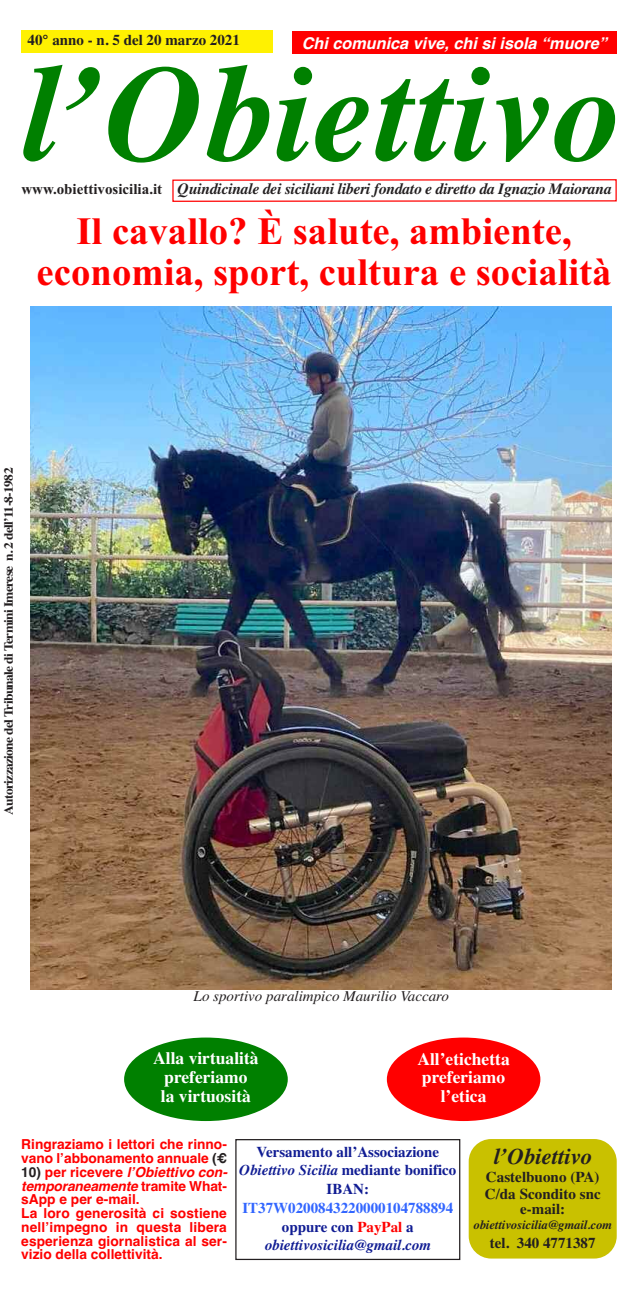
<style>
.page{position:relative;width:638px;height:1312px;background:#fff}
.page>*{position:absolute;margin:0;border:0;box-sizing:border-box;transform-origin:0 0}
.t1{font:italic 700 136.25px "Times";letter-spacing:.005em;color:#008000}
.t2{font:700 38.75px/41px "Times New Roman";color:#f00;text-align:center}
.t3{font:italic 700 22.5px "Times";color:#231f20}
.t4{font:700 17.5px/18.8px "Times";color:#fff;text-align:center}
.t5{font:italic 700 16.25px "Helvetica";color:#fff}
.t6{font:italic 700 15.62px "Times";letter-spacing:-.015em;color:#231f20}
.t7{font:700 15px/16.8px "Times";color:#231f20}
.t8{font:700 15px/18.8px "Times";color:#3266ff;text-align:center}
.t9{font:700 15px/18.8px "Times";color:#101c93;text-align:center}
.t10{font:italic 15px "Times";color:#231f20}
.t11{font:700 15px "Times New Roman";color:#231f20}
.t12{font:700 13.75px/13.8px "Helvetica";color:#f00}
.t13{font:700 12.5px "Times";letter-spacing:-.05em;color:#231f20;scale:1.08 1}
.t14{font:italic 700 12.5px "Times";color:#231f20}
.s1{color:#231f20}
.s2{font-style:italic}
.s3{color:#101c93}
.s4{color:#f00}
.s5{font-style:italic;color:#101c93}
</style>
<div class="page">
<div style="left:292px;top:31px;width:325px;height:22px;background:#f00"></div>
<div style="left:21px;top:31px;width:252px;height:22px;background:#fff101"></div>
<svg style="left:172px;top:179px;width:445px;height:23px"></svg>
<div style="left:387px;top:1037px;width:153px;height:83px;background:#f00;border-radius:50%"></div>
<div style="left:124px;top:1037px;width:164px;height:83px;background:#008000;border-radius:50%"></div>
<div style="left:235px;top:1138px;width:225px;height:121px;border:1px solid #231f20"></div>
<div style="left:469px;top:1138px;width:148px;height:120px;background:#c9c100;border-radius:22px"></div>
<img style="left:30px;top:307px;width:582px;height:682px">
<p class="t7" style="left:28px;top:32px;width:214px">40° anno - n. 5 del 20 marzo 2021</p>
<p class="t5" style="left:302px;top:34px;width:307px">Chi comunica vive, chi si isola “muore”</p>
<h1 class="t1" style="left:20px;top:33px;width:601px">l’Obiettivo</h1>
<p class="t11" style="left:21px;top:180px;width:142px">www.obiettivosicilia.it</p>
<p class="t6" style="left:178px;top:179px;width:435px">Quindicinale dei siciliani liberi fondato e diretto da Ignazio Maiorana</p>
<h2 class="t2" style="left:37px;top:210px;width:576px">Il cavallo? È salute, ambiente, economia, sport, cultura e socialità</h2>
<p class="t13" style="left:1px;top:814px;width:323px;rotate:-90deg">Autorizzazione del Tribunale di Termini Imerese n. 2 dell’11-8-1982</p>
<p class="t10" style="left:194px;top:986px;width:257px">Lo sportivo paralimpico Maurilio Vaccaro</p>
<p class="t4" style="left:153px;top:1048px;width:107px">Alla virtualità preferiamo<br>la virtuosità</p>
<p class="t4" style="left:417px;top:1048px;width:94px">All’etichetta preferiamo l’etica</p>
<p class="t12" style="left:21px;top:1137px;width:207px">Ringraziamo i lettori che rinno&shy;vano l’abbonamento annuale <span class="s1">(€</span></p>
<p class="t12" style="left:21px;top:1164px;width:207px"><span class="s1">10)</span> per ricevere <span class="s2">l’Obiettivo con&shy;temporaneamente</span> tramite What&shy;sApp e per e-mail.<br>La loro generosità ci sostiene nell’impegno in questa libera esperienza giornalistica al ser&shy;vizio della collettività.</p>
<p class="t9" style="left:239px;top:1141px;width:219px">Versamento all’Associazione<br><span class="s2">Obiettivo Sicilia</span> mediante bonifico<br>IBAN:</p>
<p class="t8" style="left:242px;top:1197px;width:212px">IT37W0200843220000104788894 <span class="s3">oppure con</span> <span class="s4">PayPal</span> <span class="s3">a </span><span class="s5">obiettivosicilia@gmail.com</span></p>
<h3 class="t3" style="left:493px;top:1142px;width:100px">l’Obiettivo</h3>
<p class="t7" style="left:485px;top:1168px;width:117px">Castelbuono (PA)<br>C/da Scondito snc</p>
<p class="t7" style="left:520px;top:1200px;width:46px">e-mail:</p>
<p class="t14" style="left:473px;top:1217px;width:140px">obiettivosicilia@gmail.com</p>
<p class="t7" style="left:490px;top:1233px;width:107px">tel. 340 4771387</p>
</div>
